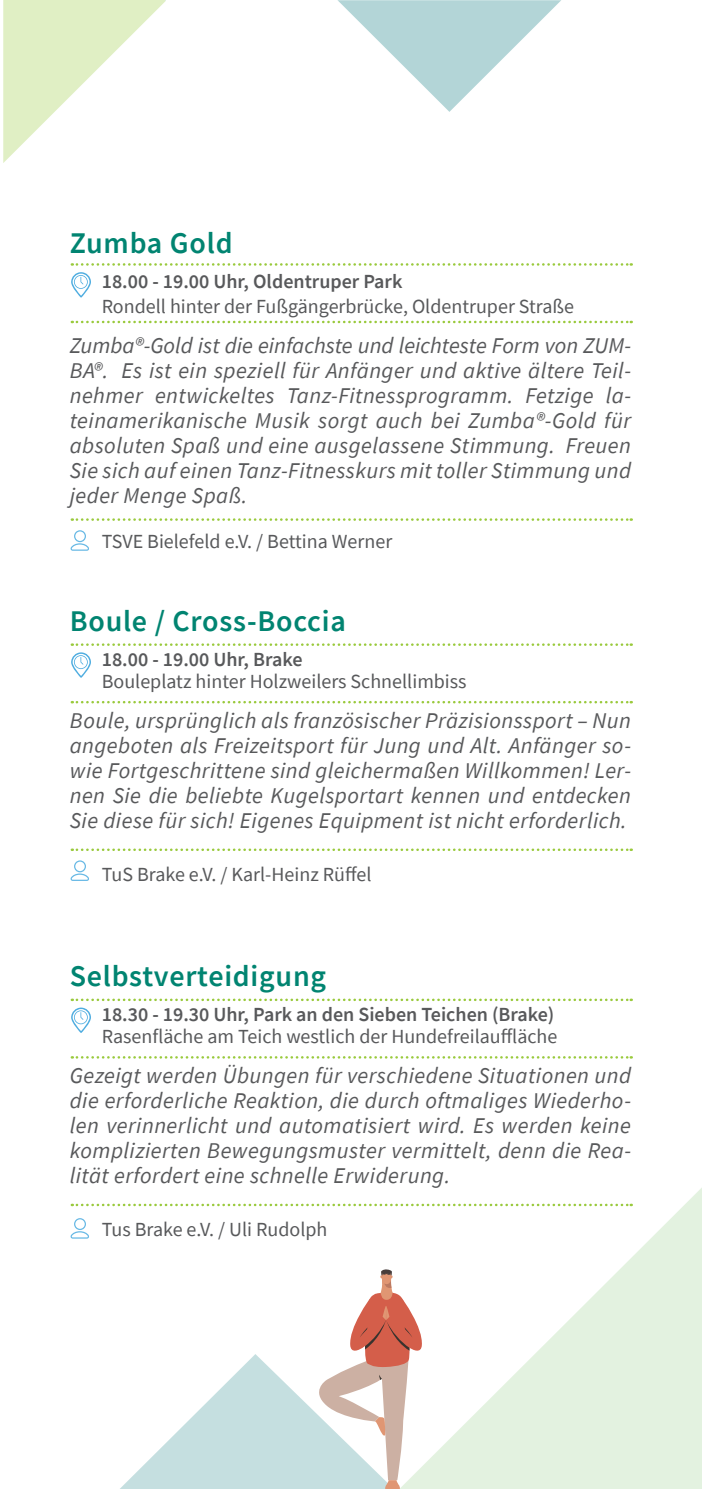
<style>
.page{position:relative;width:702px;height:1489px;background:#fff}
.page>*{position:absolute;margin:0;border:0;box-sizing:border-box;transform-origin:0 0}
.t1{font:600 30px "Source Sans Pro";letter-spacing:.025em;color:#018471}
.t2{font:italic 22.5px/25px "Source Sans Pro";letter-spacing:.02em;color:#58595b;text-align:justify}
.t3{font:20px "Source Sans Pro";color:#58595b}
.t4{font:600 20px "Source Sans Pro";color:#58595b}
</style>
<div class="page">
<svg style="left:3px;top:0;width:558px;height:163px"></svg>
<svg style="left:72px;top:518px;width:559px;height:3px"></svg>
<svg style="left:72px;top:263px;width:559px;height:3px"></svg>
<svg style="left:72px;top:321px;width:559px;height:2px"></svg>
<svg style="left:71px;top:272px;width:20px;height:25px"></svg>
<svg style="left:70px;top:530px;width:19px;height:20px"></svg>
<svg style="left:72px;top:848px;width:559px;height:3px"></svg>
<svg style="left:72px;top:643px;width:559px;height:3px"></svg>
<svg style="left:72px;top:701px;width:559px;height:2px"></svg>
<svg style="left:71px;top:652px;width:20px;height:25px"></svg>
<svg style="left:70px;top:860px;width:19px;height:20px"></svg>
<svg style="left:72px;top:1203px;width:324px;height:3px"></svg>
<svg style="left:72px;top:998px;width:559px;height:3px"></svg>
<svg style="left:72px;top:1056px;width:559px;height:2px"></svg>
<svg style="left:71px;top:1007px;width:20px;height:25px"></svg>
<svg style="left:70px;top:1218px;width:19px;height:20px"></svg>
<svg style="left:396px;top:1188px;width:306px;height:300px;fill:#e3f2e0"></svg>
<svg style="left:121px;top:1269px;width:302px;height:219px"></svg>
<h1 class="t1" style="left:70px;top:223px;width:164px">Zumba Gold</h1>
<p class="t4" style="left:102px;top:268px;width:302px">18.00 - 19.00 Uhr, Oldentruper Park</p>
<p class="t3" style="left:102px;top:293px;width:473px">Rondell hinter der Fußgängerbrücke, Oldentruper Straße</p>
<p class="t2" style="left:70px;top:333px;width:562px">Zumba®-Gold ist die einfachste und leichteste Form von ZUM-BA®. Es ist ein speziell für Anfänger und aktive ältere Teil&shy;nehmer entwickeltes Tanz-Fitnessprogramm. Fetzige la&shy;teinamerikanische Musik sorgt auch bei Zumba®-Gold für absoluten Spaß und eine ausgelassene Stimmung. Freuen Sie sich auf einen Tanz-Fitnesskurs mit toller Stimmung und jeder Menge Spaß.</p>
<p class="t3" style="left:102px;top:528px;width:292px">TSVE Bielefeld e.V. / Bettina Werner</p>
<h1 class="t1" style="left:70px;top:601px;width:278px">Boule / Cross-Boccia</h1>
<p class="t4" style="left:102px;top:646px;width:202px">18.00 - 19.00 Uhr, Brake</p>
<p class="t3" style="left:102px;top:668px;width:366px">Bouleplatz hinter Holzweilers Schnellimbiss</p>
<p class="t2" style="left:70px;top:708px;width:562px">Boule, ursprünglich als französischer Präzisionssport – Nun angeboten als Freizeitsport für Jung und Alt. Anfänger so&shy;wie Fortgeschrittene sind gleichermaßen Willkommen! Ler&shy;nen Sie die beliebte Kugelsportart kennen und entdecken Sie diese für sich! Eigenes Equipment ist nicht erforderlich.</p>
<p class="t3" style="left:102px;top:861px;width:271px">TuS Brake e.V. / Karl-Heinz Rüffel</p>
<h1 class="t1" style="left:70px;top:956px;width:258px">Selbstverteidigung</h1>
<p class="t4" style="left:102px;top:1001px;width:454px">18.30 - 19.30 Uhr, Park an den Sieben Teichen (Brake)</p>
<p class="t3" style="left:102px;top:1023px;width:457px">Rasenfläche am Teich westlich der Hundefreilauffläche</p>
<p class="t2" style="left:70px;top:1063px;width:562px">Gezeigt werden Übungen für verschiedene Situationen und die erforderliche Reaktion, die durch oftmaliges Wiederho&shy;len verinnerlicht und automatisiert wird. Es werden keine komplizierten Bewegungsmuster vermittelt, denn die Rea&shy;lität erfordert eine schnelle Erwiderung.</p>
<p class="t3" style="left:102px;top:1216px;width:227px">Tus Brake e.V. / Uli Rudolph</p>
</div>
